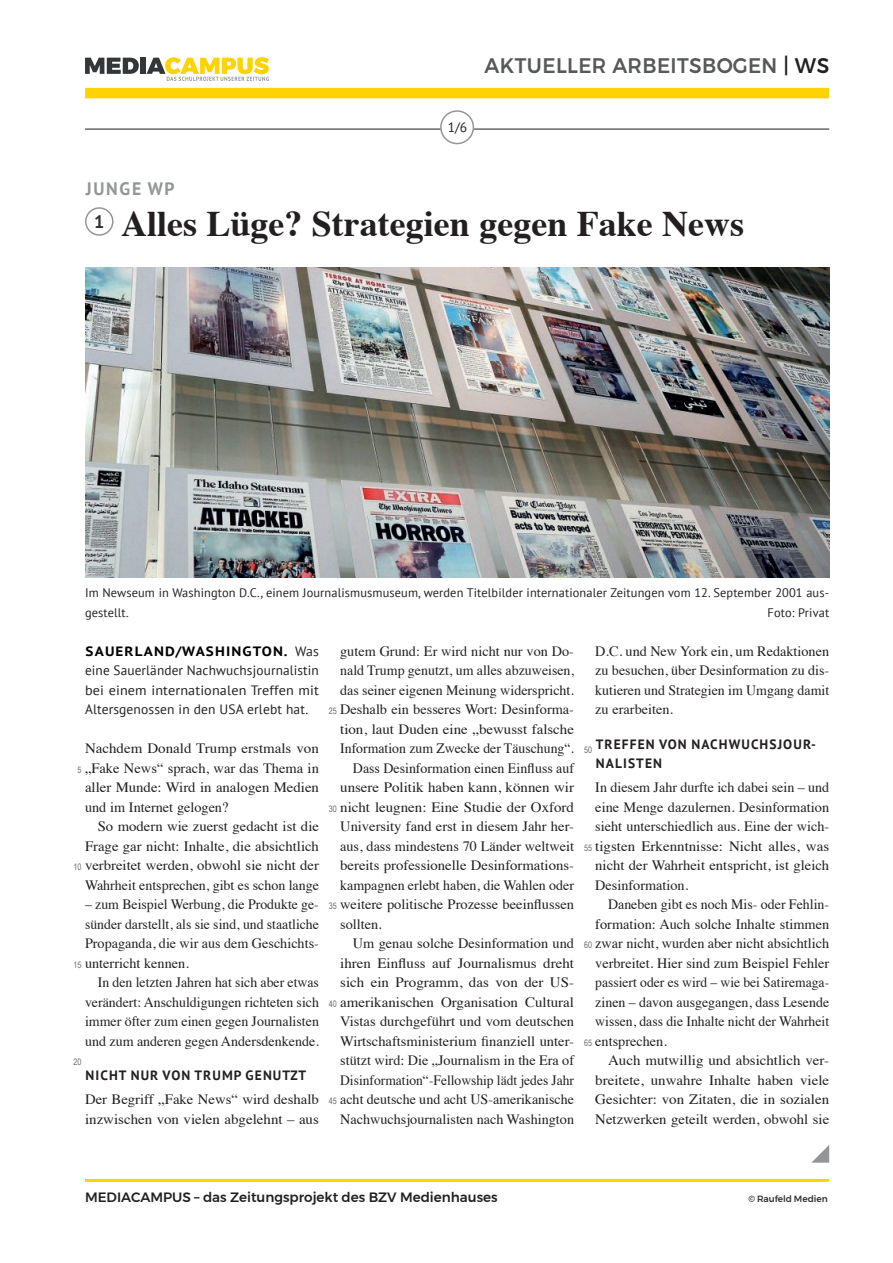
<style>
.page{position:relative;width:893px;height:1263px;background:#fff}
.page>*{position:absolute;margin:0;border:0;box-sizing:border-box;transform-origin:0 0}
.t1{font:700 36px "Times";color:#231f20}
.t2{font:500 21px "Montserrat";letter-spacing:.02em;color:#57585a;scale:.95 1}
.t3{font:700 18px "PT Sans";letter-spacing:.1em;color:#939598}
.t4{font:14.25px/19.5px "Times";color:#231f20;text-align:justify}
.t5{font:14.25px/19.5px "Times";color:#231f20;text-align:justify;scale:1.05 1}
.t6{font:14.25px "Times";color:#231f20;scale:.95 1}
.t7{font:13.5px/19.5px "PT Sans";letter-spacing:.01em;color:#231f20;text-align:justify}
.t8{font:700 13.5px/19.5px "PT Sans";letter-spacing:.08em;color:#231f20}
.t9{font:500 13.5px "Montserrat";color:#231f20}
.t10{font:12.3px/19.5px "PT Sans";letter-spacing:.01em;color:#231f20}
.t11{font:9px "Arial Narrow";letter-spacing:-.005em;color:#6c6d70}
.t12{font:500 9px "Montserrat";color:#312f30}
.s1{color:#231f20}
.s2{font-weight:700;color:#000}
</style>
<div class="page">
<hr style="left:85px;top:129px;width:744px;height:1px;background:#231f20">
<div style="left:85px;top:88px;width:744px;height:10px;background:#fed304"></div>
<hr style="left:85px;top:1179px;width:744px;height:3px;background:#fed304">
<div style="left:441px;top:111px;width:32px;height:33px;background:#fff;border-radius:50%"></div>
<div style="left:440px;top:110px;width:34px;height:34px;border:2px solid #939598;border-radius:50%"></div>
<svg style="left:85px;top:58px;width:54px;height:16px"></svg>
<div style="left:140px;top:58px;width:6px;height:16px;background:#333739"></div>
<svg style="left:147px;top:57px;width:122px;height:24px"></svg>
<div style="left:85px;top:207px;width:29px;height:29px;border:2px solid #939598;border-radius:50%"></div>
<img style="left:85px;top:267px;width:744px;height:311px">
<svg style="left:811px;top:1145px;width:18px;height:18px"></svg>
<h2 class="t2" style="left:485px;top:49px;width:364px">AKTUELLER ARBEITSBOGEN <span class="s1">| WS</span></h2>
<p class="t7" style="left:448px;top:117px;width:21px">1/6</p>
<p class="t3" style="left:86px;top:177px;width:90px">JUNGE WP</p>
<h1 class="t1" style="left:94px;top:189px;width:652px"><sup>1</sup> Alles Lüge? Strategien gegen Fake News</h1>
<p class="t10" style="left:85px;top:583px;width:746px">Im Newseum in Washington D.C., einem Journalismusmuseum, werden Titelbilder internationaler Zeitungen vom 12. September 2001 aus&shy;gestellt.</p>
<p class="t10" style="left:768px;top:602px;width:63px">Foto: Privat</p>
<p class="t7" style="left:85px;top:641px;width:235px"><span class="s2">SAUERLAND/WASHINGTON.</span> Was eine Sauerländer Nachwuchsjournalistin bei einem internationalen Treffen mit Altersgenossen in den USA erlebt hat.</p>
<p class="t5" style="left:85px;top:737px;width:224px">Nachdem Donald Trump erstmals von „Fake News“ sprach, war das Thema in aller Munde: Wird in analogen Medien und im Internet gelogen?</p>
<p class="t4" style="left:85px;top:815px;width:235px;text-indent:13px">So modern wie zuerst gedacht ist die Frage gar nicht: Inhalte, die absichtlich verbreitet werden, obwohl sie nicht der Wahrheit entsprechen, gibt es schon lange</p>
<p class="t4" style="left:85px;top:893px;width:235px">– zum Beispiel Werbung, die Produkte ge&shy;sünder darstellt, als sie sind, und staatliche Propaganda, die wir aus dem Geschichts&shy;unterricht kennen.</p>
<p class="t4" style="left:85px;top:971px;width:235px;text-indent:13px">In den letzten Jahren hat sich aber etwas verändert: Anschuldigungen richteten sich immer öfter zum einen gegen Journalisten und zum anderen gegen Andersdenkende.</p>
<p class="t8" style="left:86px;top:1065px;width:222px">NICHT NUR VON TRUMP GENUTZT</p>
<p class="t4" style="left:85px;top:1088px;width:235px">Der Begriff „Fake News“ wird deshalb inzwischen von vielen abgelehnt – aus</p>
<p class="t11" style="left:78px;top:763px;width:6px">5</p>
<p class="t11" style="left:74px;top:860px;width:9px">10</p>
<p class="t11" style="left:74px;top:958px;width:9px">15</p>
<p class="t11" style="left:74px;top:1055px;width:9px">20</p>
<p class="t4" style="left:340px;top:640px;width:235px">gutem Grund: Er wird nicht nur von Do-</p>
<p class="t4" style="left:340px;top:659px;width:235px">nald Trump genutzt, um alles abzuweisen,</p>
<p class="t4" style="left:340px;top:679px;width:235px">das seiner eigenen Meinung widerspricht.</p>
<p class="t4" style="left:340px;top:698px;width:235px">Deshalb ein besseres Wort: Desinforma-</p>
<p class="t5" style="left:340px;top:718px;width:224px">tion, laut Duden eine „bewusst falsche</p>
<p class="t4" style="left:340px;top:737px;width:235px">Information zum Zwecke der Täuschung“.</p>
<p class="t4" style="left:353px;top:757px;width:223px">Dass Desinformation einen Einfluss auf</p>
<p class="t5" style="left:340px;top:776px;width:224px">unsere Politik haben kann, können wir</p>
<p class="t5" style="left:340px;top:796px;width:224px">nicht leugnen: Eine Studie der Oxford</p>
<p class="t4" style="left:340px;top:815px;width:235px">University fand erst in diesem Jahr her-</p>
<p class="t4" style="left:340px;top:835px;width:235px">aus, dass mindestens 70 Länder weltweit</p>
<p class="t4" style="left:340px;top:854px;width:235px">bereits professionelle Desinformations-</p>
<p class="t4" style="left:340px;top:874px;width:235px">kampagnen erlebt haben, die Wahlen oder</p>
<p class="t4" style="left:340px;top:893px;width:235px">weitere politische Prozesse beeinflussen</p>
<p class="t4" style="left:340px;top:913px;width:43px">sollten.</p>
<p class="t4" style="left:353px;top:932px;width:223px">Um genau solche Desinformation und</p>
<p class="t5" style="left:340px;top:952px;width:224px">ihren Einfluss auf Journalismus dreht</p>
<p class="t5" style="left:340px;top:971px;width:224px">sich ein Programm, das von der US-</p>
<p class="t5" style="left:340px;top:991px;width:224px">amerikanischen Organisation Cultural</p>
<p class="t4" style="left:340px;top:1010px;width:235px">Vistas durchgeführt und vom deutschen</p>
<p class="t4" style="left:340px;top:1030px;width:235px">Wirtschaftsministerium finanziell unter-</p>
<p class="t4" style="left:340px;top:1049px;width:235px">stützt wird: Die „Journalism in the Era of</p>
<p class="t6" style="left:340px;top:1066px;width:248px">Disinformation“-Fellowship lädt jedes Jahr</p>
<p class="t4" style="left:340px;top:1088px;width:235px">acht deutsche und acht US-amerikanische</p>
<p class="t4" style="left:340px;top:1108px;width:235px">Nachwuchsjournalisten nach Washington</p>
<p class="t11" style="left:329px;top:704px;width:9px">25</p>
<p class="t11" style="left:329px;top:802px;width:9px">30</p>
<p class="t11" style="left:329px;top:899px;width:9px">35</p>
<p class="t11" style="left:329px;top:997px;width:9px">40</p>
<p class="t11" style="left:329px;top:1094px;width:9px">45</p>
<p class="t4" style="left:595px;top:640px;width:235px">D.C. und New York ein, um Redaktionen zu besuchen, über Desinformation zu dis&shy;kutieren und Strategien im Umgang damit zu erarbeiten.</p>
<p class="t8" style="left:596px;top:734px;width:222px">TREFFEN VON NACHWUCHSJOUR-<br>NALISTEN</p>
<p class="t4" style="left:595px;top:776px;width:235px">In diesem Jahr durfte ich dabei sein – und eine Menge dazulernen. Desinformation sieht unterschiedlich aus. Eine der wich&shy;tigsten Erkenntnisse: Nicht alles, was nicht der Wahrheit entspricht, ist gleich Desinformation.</p>
<p class="t4" style="left:595px;top:893px;width:235px;text-indent:13px">Daneben gibt es noch Mis- oder Fehlin&shy;formation: Auch solche Inhalte stimmen zwar nicht, wurden aber nicht absichtlich verbreitet. Hier sind zum Beispiel Fehler passiert oder es wird – wie bei Satiremaga&shy;zinen – davon ausgegangen, dass Lesende wissen, dass die Inhalte nicht der Wahrheit entsprechen.</p>
<p class="t5" style="left:595px;top:1049px;width:224px;text-indent:13px">Auch mutwillig und absichtlich ver&shy;breitete, unwahre Inhalte haben viele Gesichter: von Zitaten, die in sozialen Netzwerken geteilt werden, obwohl sie</p>
<p class="t11" style="left:584px;top:743px;width:9px">50</p>
<p class="t11" style="left:584px;top:841px;width:9px">55</p>
<p class="t11" style="left:584px;top:938px;width:9px">60</p>
<p class="t11" style="left:584px;top:1036px;width:9px">65</p>
<p class="t9" style="left:85px;top:1186px;width:414px">MEDIACAMPUS – das Zeitungsprojekt des BZV Medienhauses</p>
<p class="t12" style="left:748px;top:1191px;width:81px">© Raufeld Medien</p>
</div>
